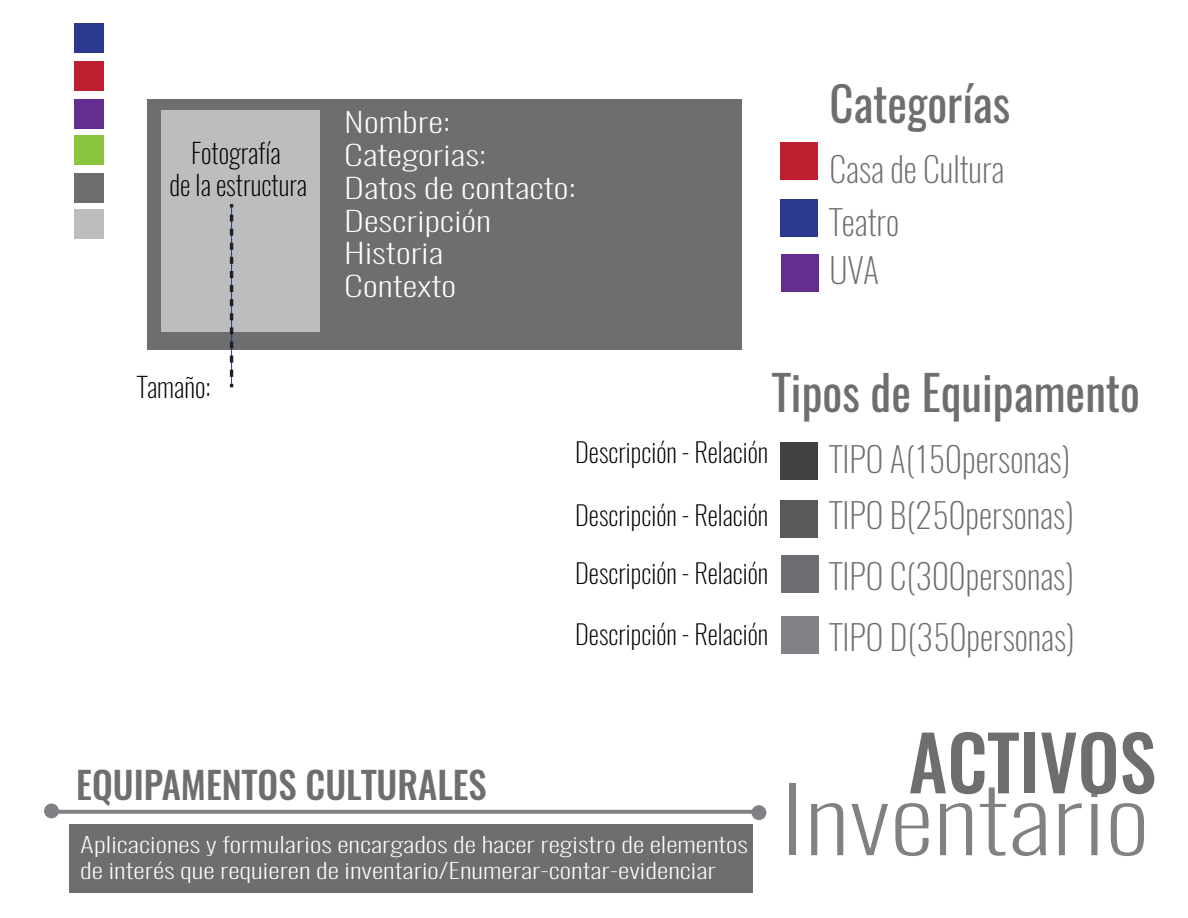
<style>
.page{position:relative;width:1188px;height:918px;background:#fff}
.page>*{position:absolute;margin:0;border:0;box-sizing:border-box;transform-origin:0 0}
.t1{font:200 88.8px "Oswald";color:#808184;scale:1.29 1}
.t2{font:500 75px "Oswald";color:#6d6e70}
.t3{font:47.25px "Oswald";color:#6d6e70}
.t4{font:500 37.2px "Oswald";color:#6d6e70}
.t5{font:200 34.35px/52.3px "Oswald";color:#6d6e70}
.t6{font:200 27.3px/32.7px "Oswald";color:#fff;scale:1.4 1}
.t7{font:200 27.3px/32.7px "Oswald";color:#000;text-align:center}
.t8{font:200 26.7px/57.2px "Oswald";color:#000}
.t9{font:200 21px "Oswald";color:#fff;scale:1.4 1}
</style>
<div class="page">
<div style="left:147px;top:99px;width:595px;height:251px;background:#6d6e70"></div>
<div style="left:161px;top:111px;width:159px;height:221px;background:#bbbdbf"></div>
<div style="left:70px;top:824px;width:683px;height:68px;background:#6d6e70"></div>
<div style="left:44px;top:804px;width:15px;height:14px;background:#808184;border-radius:50%"></div>
<div style="left:751px;top:805px;width:15px;height:15px;background:#808184;border-radius:50%"></div>
<svg style="left:58px;top:810px;width:694px;height:4px;background:#86878a"></svg>
<div style="left:75px;top:24px;width:29px;height:29px;background:#2b388f"></div>
<div style="left:781px;top:200px;width:37px;height:37px;background:#2b388f"></div>
<div style="left:75px;top:61px;width:29px;height:30px;background:#be1e2d"></div>
<div style="left:781px;top:142px;width:37px;height:37px;background:#be1e2d"></div>
<div style="left:75px;top:99px;width:29px;height:29px;background:#652d90"></div>
<div style="left:782px;top:255px;width:37px;height:37px;background:#652d90"></div>
<div style="left:75px;top:135px;width:29px;height:30px;background:#8bc53f"></div>
<div style="left:75px;top:209px;width:29px;height:30px;background:#bbbdbf"></div>
<div style="left:75px;top:174px;width:29px;height:29px;background:#6d6e70"></div>
<svg style="left:230px;top:215px;width:3px;height:172px"></svg>
<div style="left:781px;top:500px;width:37px;height:37px;background:#58595b"></div>
<div style="left:781px;top:442px;width:37px;height:38px;background:#414042"></div>
<div style="left:782px;top:555px;width:37px;height:37px;background:#6d6e71"></div>
<div style="left:782px;top:616px;width:37px;height:37px;background:#808285"></div>
<h3 class="t7" style="left:170px;top:133px;width:139px">Fotografía<br>de la estructura</h3>
<h3 class="t7" style="left:137px;top:367px;width:75px">Tamaño:</h3>
<h3 class="t6" style="left:344px;top:103px;width:167px">Nombre:<br>Categorias:<br>Datos de contacto:<br>Descripción<br>Historia<br>Contexto</h3>
<h3 class="t3" style="left:829px;top:62px;width:182px">Categorías</h3>
<h3 class="t5" style="left:829px;top:139px;width:177px">Casa de Cultura<br>Teatro</h3>
<h3 class="t5" style="left:829px;top:240px;width:51px">UVA</h3>
<h3 class="t3" style="left:772px;top:351px;width:369px">Tipos de Equipamento</h3>
<p class="t8" style="left:575px;top:420px;width:194px">Descripción - Relación</p>
<p class="t8" style="left:575px;top:484px;width:194px">Descripción - Relación<br>Descripción - Relación</p>
<h3 class="t5" style="left:829px;top:427px;width:246px;line-height:55.7px">TIPO A(150personas)<br>TIPO B(250personas)</h3>
<h3 class="t5" style="left:829px;top:545px;width:246px">TIPO C(300personas)</h3>
<p class="t8" style="left:575px;top:602px;width:194px">Descripción - Relación</p>
<h3 class="t5" style="left:829px;top:607px;width:247px">TIPO D(350personas)</h3>
<h3 class="t4" style="left:76px;top:766px;width:412px">EQUIPAMENTOS CULTURALES</h3>
<p class="t9" style="left:80px;top:826px;width:478px">Aplicaciones y formularios encargados de hacer registro de elementos</p>
<p class="t9" style="left:80px;top:851px;width:456px">de interés que requieren de inventario/Enumerar-contar-evidenciar</p>
<h2 class="t2" style="left:909px;top:724px;width:249px">ACTIVOS</h2>
<h1 class="t1" style="left:781px;top:740px;width:287px">Inventario</h1>
</div>
